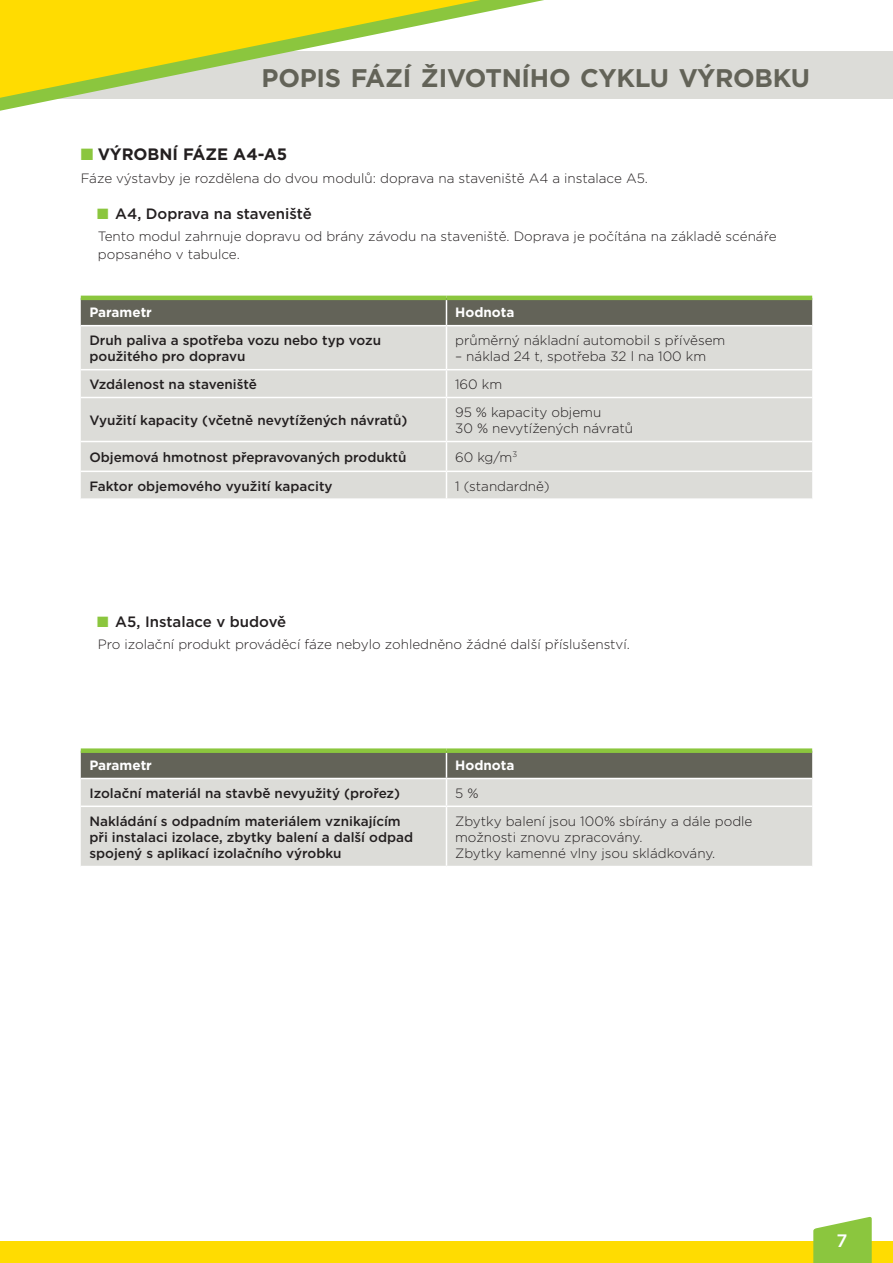
<style>
.page{position:relative;width:893px;height:1263px;background:#fff}
.page>*{position:absolute;margin:0;border:0;box-sizing:border-box;transform-origin:0 0}
.t1{font:700 25.5px "Gotham";letter-spacing:-.01em;color:#636358}
.t2{font:500 18px "Gotham";color:#fff}
.t3{font:700 16.5px "Gotham";color:#231f20}
.t4{font:500 15px "Gotham";color:#231f20}
.t5{font:300 13.5px/16.2px "Gotham";color:#231f20}
.t6{font:500 13.5px/16.2px "Gotham";color:#231f20}
.t7{font:700 13.5px "Gotham";color:#fff}
.s1{color:#8bc63e}
</style>
<div class="page">
<div style="left:0;top:51px;width:893px;height:47px;background:#dcdcd8"></div>
<div style="left:0;top:1242px;width:893px;height:21px;background:#ffdc01"></div>
<svg style="left:813px;top:1217px;width:59px;height:46px;background:#9acd56"></svg>
<svg style="left:0;top:0;width:544px;height:111px"></svg>
<div style="left:81px;top:326px;width:731px;height:172px;background:#dcdcd8"></div>
<hr style="left:81px;top:296px;width:365px;height:4px;background:#8bc63e">
<hr style="left:446px;top:296px;width:366px;height:4px;background:#8bc63e">
<svg style="left:81px;top:298px;width:731px;height:27px;background:#666b56"></svg>
<hr style="left:446px;top:326px;width:1px;height:43px;background:#fff">
<hr style="left:81px;top:369px;width:365px;height:1px;background:#fff">
<hr style="left:446px;top:369px;width:366px;height:1px;background:#fff">
<svg style="left:446px;top:370px;width:1px;height:27px"></svg>
<hr style="left:81px;top:397px;width:365px;height:1px;background:#fff">
<hr style="left:446px;top:397px;width:366px;height:1px;background:#fff">
<hr style="left:446px;top:398px;width:1px;height:43px;background:#fff">
<hr style="left:81px;top:441px;width:365px;height:1px;background:#fff">
<hr style="left:446px;top:441px;width:366px;height:1px;background:#fff">
<hr style="left:81px;top:471px;width:365px;height:1px;background:#fff">
<hr style="left:446px;top:471px;width:366px;height:1px;background:#fff">
<svg style="left:446px;top:442px;width:1px;height:56px"></svg>
<div style="left:81px;top:807px;width:731px;height:59px;background:#dcdcd8"></div>
<div style="left:81px;top:748px;width:365px;height:5px;background:#8bc63e"></div>
<div style="left:446px;top:748px;width:366px;height:5px;background:#8bc63e"></div>
<svg style="left:81px;top:751px;width:731px;height:54px;background:#a2a498"></svg>
<hr style="left:446px;top:807px;width:1px;height:59px;background:#fff">
<h1 class="t1" style="left:262px;top:61px;width:550px">POPIS FÁZÍ ŽIVOTNÍHO CYKLU VÝROBKU</h1>
<p class="t3" style="left:81px;top:144px;width:42px"><span class="s1">■</span> Výrobní</p>
<p class="t3" style="left:183px;top:144px;width:12px">fáze</p>
<p class="t3" style="left:233px;top:144px;width:55px">A4-A5</p>
<p class="t5" style="left:81px;top:169px;width:569px">Fáze výstavby je rozdělena do dvou modulů: doprava na staveniště A4 a instalace A5.</p>
<p class="t4" style="left:97px;top:203px;width:216px"><span class="s1">■</span> A4, Doprava na staveniště</p>
<p class="t5" style="left:98px;top:227px;width:680px;line-height:18px">Tento modul zahrnuje dopravu od brány závodu na staveniště. Doprava je počítána na základě scénáře popsaného v tabulce.</p>
<p class="t7" style="left:89px;top:303px;width:64px">Parametr</p>
<p class="t7" style="left:455px;top:303px;width:61px">Hodnota</p>
<p class="t6" style="left:89px;top:332px;width:293px">Druh paliva a spotřeba vozu nebo typ vozu použitého pro dopravu</p>
<p class="t5" style="left:455px;top:332px;width:272px">průměrný nákladní automobil s přívěsem</p>
<p class="t5" style="left:455px;top:348px;width:253px">– náklad 24 t, spotřeba 32 l na 100 km</p>
<p class="t6" style="left:89px;top:376px;width:169px">Vzdálenost na staveniště</p>
<p class="t5" style="left:455px;top:376px;width:49px">160 km</p>
<p class="t6" style="left:89px;top:412px;width:320px">Využití kapacity (včetně nevytížených návratů)</p>
<p class="t5" style="left:455px;top:404px;width:180px">95 % kapacity objemu<br>30 % nevytížených návratů</p>
<p class="t6" style="left:89px;top:449px;width:319px">Objemová hmotnost přepravovaných produktů</p>
<p class="t5" style="left:455px;top:449px;width:64px">60 kg/m<sup>3</sup></p>
<p class="t6" style="left:89px;top:478px;width:245px">Faktor objemového využití kapacity</p>
<p class="t5" style="left:455px;top:477px;width:96px">1 (standardně)</p>
<p class="t4" style="left:97px;top:612px;width:190px"><span class="s1">■</span> A5, Instalace v budově</p>
<p class="t5" style="left:98px;top:636px;width:534px">Pro izolační produkt prováděcí fáze nebylo zohledněno žádné další příslušenství.</p>
<p class="t7" style="left:89px;top:756px;width:64px">Parametr</p>
<p class="t7" style="left:455px;top:756px;width:61px">Hodnota</p>
<p class="t6" style="left:89px;top:785px;width:312px">Izolační materiál na stavbě nevyužitý (prořez)</p>
<p class="t5" style="left:455px;top:784px;width:25px">5 %</p>
<p class="t6" style="left:89px;top:812px;width:325px">Nakládání s odpadním materiálem vznikajícím při instalaci izolace, zbytky balení a další odpad spojený s aplikací izolačního výrobku</p>
<p class="t5" style="left:455px;top:812px;width:299px">Zbytky balení jsou 100% sbírány a dále podle možnosti znovu zpracovány.<br>Zbytky kamenné vlny jsou skládkovány.</p>
<h2 class="t2" style="left:836px;top:1228px;width:12px">7</h2>
</div>
